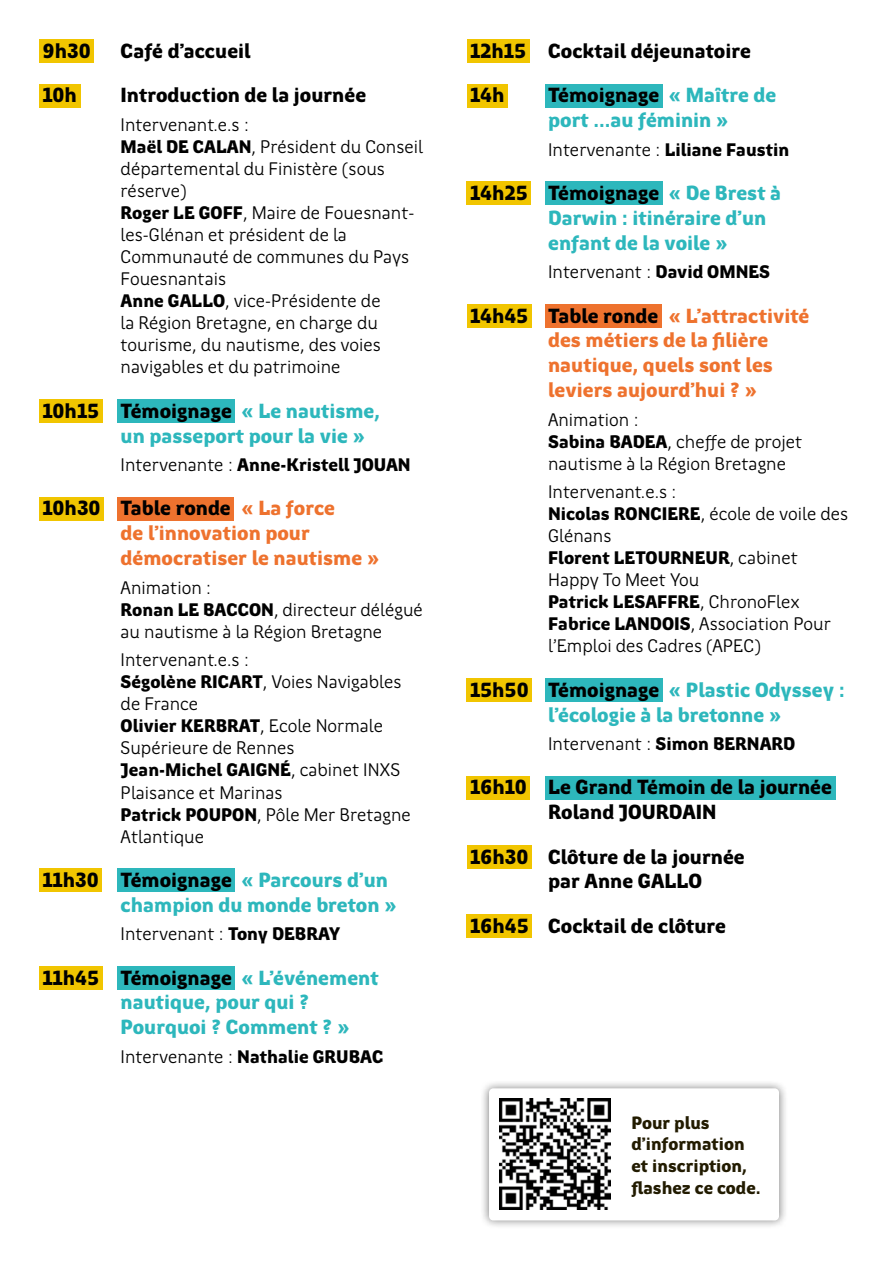
<style>
.page{position:relative;width:893px;height:1263px;background:#fff}
.page>*{position:absolute;margin:0;border:0;box-sizing:border-box;transform-origin:0 0}
.t1{font:900 20.7px/24.8px "Region Bretagne New";color:#2db7bc}
.t2{font:900 20.7px/24.8px "Region Bretagne New";color:#000}
.t3{font:900 20.7px/24.8px "Region Bretagne New";color:#ee722e}
.t4{font:18.3px/22px "Region Bretagne New";color:#000}
.t5{font:900 18.3px "Region Bretagne New";color:#000}
.t6{font:900 18px/21.6px "Region Bretagne New";color:#221b00}
.s1{font-weight:900}
.s2{color:#000}
.s3{font-weight:400}
</style>
<div class="page">
<div style="left:39px;top:39px;width:55px;height:24px;background:#f1c500"></div>
<div style="left:39px;top:84px;width:41px;height:24px;background:#f1c500"></div>
<div style="left:39px;top:399px;width:64px;height:24px;background:#f1c500"></div>
<div style="left:117px;top:399px;width:118px;height:24px;background:#2db7bc"></div>
<div style="left:39px;top:497px;width:65px;height:24px;background:#f1c500"></div>
<div style="left:117px;top:497px;width:117px;height:24px;background:#ee722e"></div>
<div style="left:39px;top:868px;width:63px;height:24px;background:#f1c500"></div>
<div style="left:117px;top:868px;width:118px;height:24px;background:#2db7bc"></div>
<div style="left:39px;top:966px;width:63px;height:24px;background:#f1c500"></div>
<div style="left:117px;top:966px;width:118px;height:24px;background:#2db7bc"></div>
<div style="left:467px;top:39px;width:62px;height:24px;background:#f1c500"></div>
<div style="left:467px;top:84px;width:41px;height:24px;background:#f1c500"></div>
<div style="left:545px;top:84px;width:118px;height:24px;background:#2db7bc"></div>
<div style="left:467px;top:181px;width:64px;height:24px;background:#f1c500"></div>
<div style="left:545px;top:181px;width:118px;height:24px;background:#2db7bc"></div>
<div style="left:467px;top:304px;width:65px;height:24px;background:#f1c500"></div>
<div style="left:545px;top:304px;width:117px;height:24px;background:#ee722e"></div>
<div style="left:467px;top:678px;width:65px;height:24px;background:#f1c500"></div>
<div style="left:545px;top:678px;width:118px;height:24px;background:#2db7bc"></div>
<div style="left:467px;top:776px;width:63px;height:24px;background:#f1c500"></div>
<div style="left:545px;top:776px;width:290px;height:24px;background:#2db7bc"></div>
<div style="left:467px;top:845px;width:65px;height:24px;background:#f1c500"></div>
<div style="left:467px;top:914px;width:65px;height:24px;background:#f1c500"></div>
<div style="left:480px;top:1079px;width:308px;height:150px;background:#000;opacity:.5"></div>
<div style="left:489px;top:1088px;width:290px;height:132px;background:#fff;border-radius:4px"></div>
<img style="left:500px;top:1099px;width:111px;height:111px">
<p class="t2" style="left:43px;top:39px;width:50px">9h30</p>
<p class="t2" style="left:121px;top:39px;width:132px">Café d’accueil</p>
<p class="t2" style="left:43px;top:83px;width:36px">10h</p>
<p class="t2" style="left:121px;top:83px;width:247px">Introduction de la journée</p>
<p class="t4" style="left:121px;top:114px;width:304px">Intervenant.e.s :<br><span class="s1">Maël DE CALAN</span>, Président du Conseil départemental du Finistère (sous réserve)<br><span class="s1">Roger LE GOFF</span>, Maire de Fouesnant&shy;les-Glénan et président de la<br>Communauté de communes du Pays<br>Fouesnantais<br><span class="s1">Anne GALLO</span>, vice-Présidente de<br>la Région Bretagne, en charge du tourisme, du nautisme, des voies navigables et du patrimoine</p>
<p class="t1" style="left:121px;top:399px;width:261px;text-indent:-78px"><span class="s2">10h15 Témoignage</span> « Le nautisme, un passeport pour la vie »</p>
<p class="t5" style="left:121px;top:455px;width:292px"><span class="s3">Intervenante :</span> Anne-Kristell JOUAN</p>
<p class="t3" style="left:121px;top:496px;width:260px;text-indent:-78px"><span class="s2">10h30 Table ronde</span> « La force<br>de l’innovation pour démocratiser le nautisme »</p>
<p class="t4" style="left:121px;top:576px;width:304px">Animation :<br><span class="s1">Ronan LE BACCON</span>, directeur délégué au nautisme à la Région Bretagne</p>
<p class="t4" style="left:121px;top:649px;width:292px">Intervenant.e.s :<br><span class="s1">Ségolène RICART</span>, Voies Navigables de France<br><span class="s1">Olivier KERBRAT</span>, Ecole Normale<br>Supérieure de Rennes<br><span class="s1">Jean-Michel GAIGNÉ</span>, cabinet INXS<br>Plaisance et Marinas<br><span class="s1">Patrick POUPON</span>, Pôle Mer Bretagne<br>Atlantique</p>
<p class="t1" style="left:121px;top:868px;width:278px;text-indent:-78px"><span class="s2">11h30 Témoignage</span> « Parcours d’un champion du monde breton »</p>
<p class="t4" style="left:121px;top:923px;width:221px">Intervenant : <span class="s1">Tony DEBRAY</span></p>
<p class="t1" style="left:121px;top:965px;width:260px;text-indent:-78px"><span class="s2">11h45 Témoignage</span> « L’événement nautique, pour qui ?<br>Pourquoi ? Comment ? »</p>
<p class="t5" style="left:121px;top:1047px;width:264px"><span class="s3">Intervenante :</span> Nathalie GRUBAC</p>
<p class="t2" style="left:470px;top:29px;width:282px;line-height:44.4px">12h15 Cocktail déjeunatoire<br>14h</p>
<p class="t1" style="left:548px;top:83px;width:230px"><span class="s2">Témoignage</span> « Maître de port ...au féminin »</p>
<p class="t5" style="left:548px;top:140px;width:243px"><span class="s3">Intervenante :</span> Liliane Faustin</p>
<p class="t1" style="left:548px;top:181px;width:235px;text-indent:-78px"><span class="s2">14h25 Témoignage</span> « De Brest à<br>Darwin : itinéraire d’un enfant de la voile »</p>
<p class="t4" style="left:548px;top:261px;width:224px">Intervenant : <span class="s1">David OMNES</span></p>
<p class="t3" style="left:548px;top:303px;width:263px;text-indent:-78px"><span class="s2">14h45 Table ronde</span> « L’attractivité des métiers de la filière nautique, quels sont les leviers aujourd’hui ? »</p>
<p class="t4" style="left:548px;top:408px;width:256px">Animation :<br><span class="s1">Sabina BADEA</span>, cheffe de projet nautisme à la Région Bretagne</p>
<p class="t4" style="left:548px;top:481px;width:302px">Intervenant.e.s :<br><span class="s1">Nicolas RONCIERE</span>, école de voile des<br>Glénans<br><span class="s1">Florent LETOURNEUR</span>, cabinet<br>Happy To Meet You<br><span class="s1">Patrick LESAFFRE</span>, ChronoFlex<br><span class="s1">Fabrice LANDOIS</span>, Association Pour l’Emploi des Cadres (APEC)</p>
<p class="t1" style="left:548px;top:678px;width:298px;text-indent:-78px"><span class="s2">15h50 Témoignage</span> « Plastic Odyssey : l’écologie à la bretonne »</p>
<p class="t4" style="left:548px;top:733px;width:249px">Intervenant : <span class="s1">Simon BERNARD</span></p>
<p class="t2" style="left:548px;top:775px;width:285px;text-indent:-78px">16h10 Le Grand Témoin de la journée<br>Roland JOURDAIN</p>
<p class="t2" style="left:548px;top:844px;width:198px;text-indent:-78px">16h30 Clôture de la journée par Anne GALLO</p>
<p class="t2" style="left:470px;top:913px;width:257px">16h45 Cocktail de clôture</p>
<p class="t6" style="left:631px;top:1112px;width:131px">Pour plus d’information et inscription, flashez ce code.</p>
</div>
